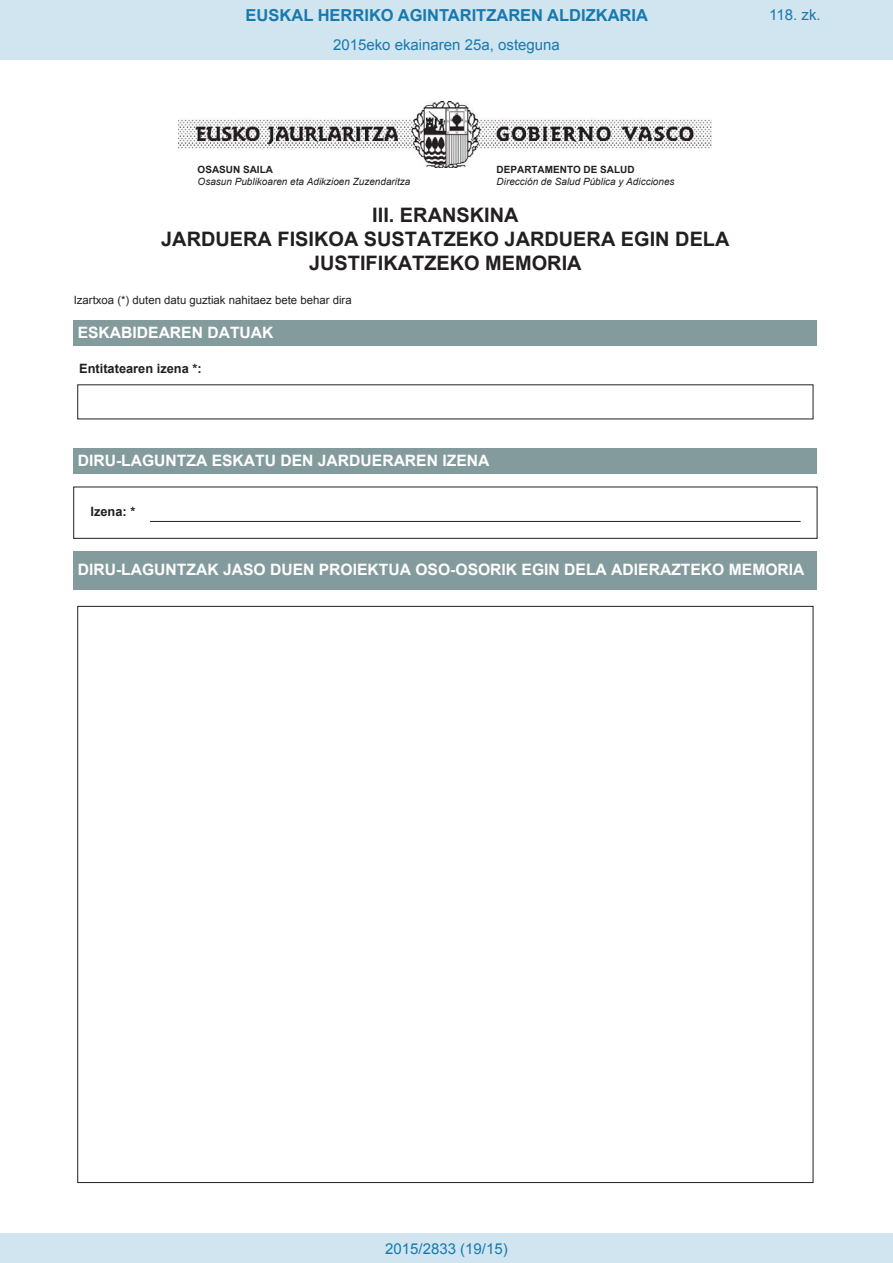
<style>
.page{position:relative;width:893px;height:1263px;background:#fff}
.page>*{position:absolute;margin:0;border:0;box-sizing:border-box;transform-origin:0 0}
.t1{font:700 19.95px/24px "Arial";color:#231f20;text-align:center}
.t2{font:700 16.5px "Arial";color:#1879ad}
.t3{font:700 15.6px "Arial";color:#fff}
.Paginacion_Centro{font:15px "Arial";color:#1879ad}
.t4{font:700 12.75px "Arial";color:#231f20}
.t5{font:11.4px "Arial";color:#231f20}
.t6{font:italic 9.9px/12px "Arial";color:#231f20}
.s1{font-weight:700;font-style:normal}
</style>
<div class="page">
<img style="left:178px;top:101px;width:534px;height:66px">
<div style="left:74px;top:320px;width:743px;height:26px;background:#839b9d"></div>
<div style="left:73px;top:487px;width:744px;height:52px;border:1px solid #231f20"></div>
<div style="left:74px;top:449px;width:743px;height:25px;background:#839b9d"></div>
<hr style="left:150px;top:521px;width:651px;height:1px;background:#231f20">
<div style="left:74px;top:551px;width:743px;height:39px;background:#839b9d"></div>
<div style="left:0;top:0;width:893px;height:60px;background:#d0e5f0"></div>
<div style="left:0;top:1233px;width:893px;height:30px;background:#d0e5f0"></div>
<p class="t2" style="left:246px;top:4px;width:404px">EUSKAL HERRIKO AGINTARITZAREN ALDIZKARIA</p>
<p class="Paginacion_Centro" style="left:769px;top:5px;width:53px">118. zk.</p>
<p class="Paginacion_Centro" style="left:333px;top:35px;width:228px">2015eko ekainaren 25a, osteguna</p>
<p class="t6" style="left:198px;top:163px;width:214px"><span class="s1">OSASUN SAILA<br></span>Osasun Publikoaren eta Adikzioen Zuzendaritza</p>
<p class="t6" style="left:497px;top:163px;width:179px"><span class="s1">DEPARTAMENTO DE SALUD<br></span>Dirección de Salud Pública y Adicciones</p>
<p class="t1" style="left:161px;top:204px;width:570px">III. ERANSKINA<br>JARDUERA FISIKOA SUSTATZEKO JARDUERA EGIN DELA<br>JUSTIFIKATZEKO MEMORIA</p>
<p class="t5" style="left:74px;top:293px;width:280px">Izartxoa (*) duten datu guztiak nahitaez bete behar dira</p>
<p class="t3" style="left:78px;top:322px;width:197px">ESKABIDEAREN DATUAK</p>
<p class="t4" style="left:79px;top:360px;width:124px">Entitatearen izena *:</p>
<p class="t3" style="left:78px;top:450px;width:413px">DIRU-LAGUNTZA ESKATU DEN JARDUERAREN IZENA</p>
<p class="t4" style="left:91px;top:503px;width:46px">Izena: *</p>
<p class="t3" style="left:78px;top:559px;width:728px">DIRU-LAGUNTZAK JASO DUEN PROIEKTUA OSO-OSORIK EGIN DELA ADIERAZTEKO MEMORIA</p>
<p class="Paginacion_Centro" style="left:385px;top:1238px;width:124px">2015/2833 (19/15)</p>
</div>
